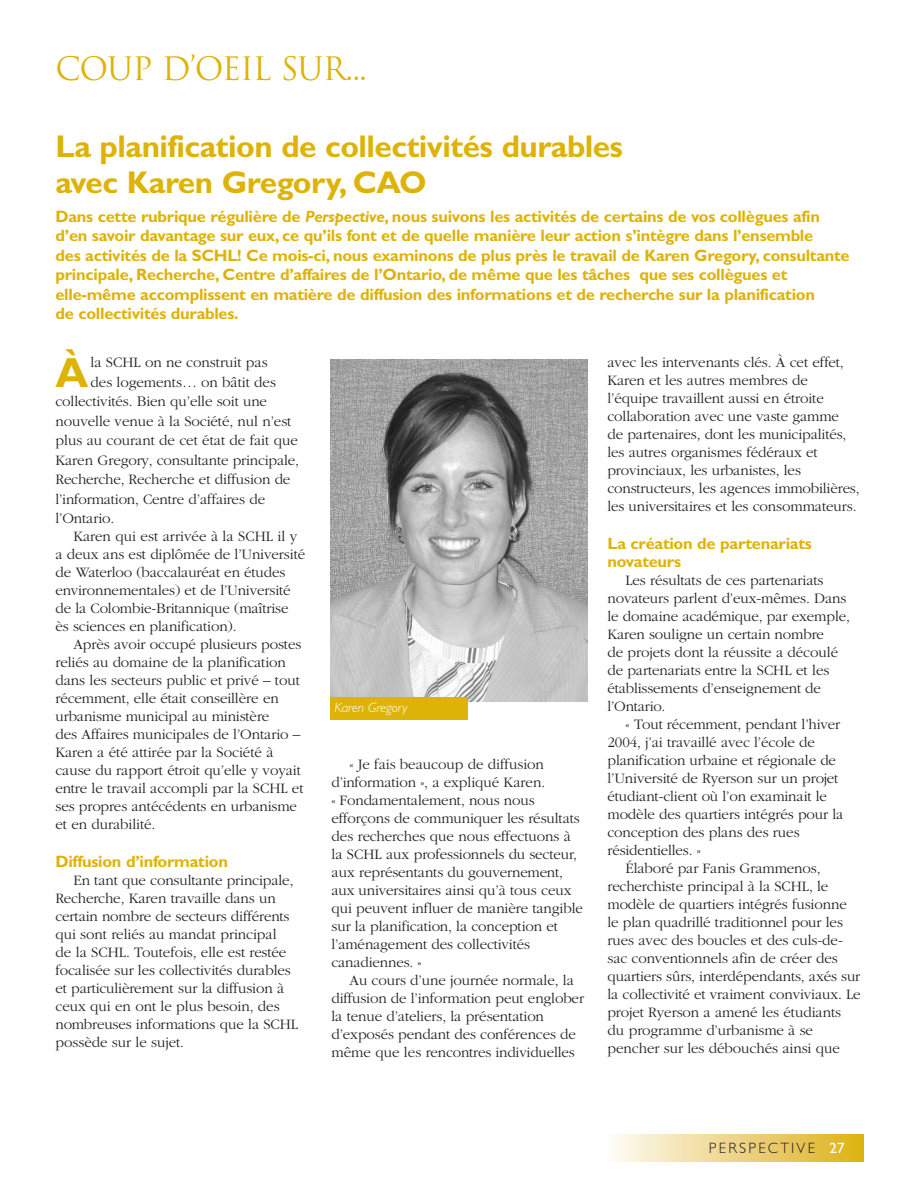
<style>
.page{position:relative;width:918px;height:1188px;background:#fff}
.page>*{position:absolute;margin:0;border:0;box-sizing:border-box;transform-origin:0 0}
.t1{font:700 42.3px "Gill Sans";color:#deb308}
.t2{font:700 31.5px/36px "Gill Sans";letter-spacing:-.015em;color:#deb308}
.t3{font:31.5px "Trajan";letter-spacing:-.035em;color:#deb308}
.t4{font:700 16.5px/19.5px "Gill Sans";letter-spacing:-.015em;color:#deb308}
.t5{font:300 15px/18px "Garamond";letter-spacing:-.005em;color:#231f20}
.t6{font:300 15px "Gill Sans";letter-spacing:.15em;color:#231f20}
.t7{font:italic 300 13.5px "Gill Sans";color:#fff}
.s1{font-style:italic}
.s2{font-weight:400;color:#fff}
</style>
<div class="page">
<img style="left:330px;top:359px;width:257px;height:342px">
<div style="left:330px;top:697px;width:138px;height:23px;background:#deb308"></div>
<svg style="left:614px;top:1135px;width:250px;height:27px"></svg>
<h2 class="t3" style="left:56px;top:51px;width:313px">COUP D’OEIL SUR...</h2>
<h2 class="t2" style="left:56px;top:132px;width:569px">La planification de collectivités durables avec Karen Gregory, CAO</h2>
<p class="t4" style="left:56px;top:208px;width:796px">Dans cette rubrique régulière de <span class="s1">Perspective</span>, nous suivons les activités de certains de vos collègues afin d’en savoir davantage sur eux, ce qu’ils font et de quelle manière leur action s’intègre dans l’ensemble<br>des activités de la SCHL! Ce mois-ci, nous examinons de plus près le travail de Karen Gregory, consultante principale, Recherche, Centre d’affaires de l’Ontario, de même que les tâches que ses collègues et elle-même accomplissent en matière de diffusion des informations et de recherche sur la planification<br>de collectivités durables.</p>
<h1 class="t1" style="left:56px;top:358px;width:34px">À</h1>
<p class="t5" style="left:91px;top:355px;width:179px">la SCHL on ne construit pas</p>
<p class="t5" style="left:91px;top:374px;width:187px">des logements… on bâtit des</p>
<p class="t5" style="left:56px;top:394px;width:213px">collectivités. Bien qu’elle soit une</p>
<p class="t5" style="left:56px;top:413px;width:237px">nouvelle venue à la Société, nul n’est</p>
<p class="t5" style="left:56px;top:433px;width:244px">plus au courant de cet état de fait que</p>
<p class="t5" style="left:56px;top:452px;width:245px">Karen Gregory, consultante principale,</p>
<p class="t5" style="left:56px;top:472px;width:236px">Recherche, Recherche et diffusion de</p>
<p class="t5" style="left:56px;top:491px;width:211px">l’information, Centre d’affaires de</p>
<p class="t5" style="left:56px;top:511px;width:60px">l’Ontario.</p>
<p class="t5" style="left:56px;top:529px;width:251px;text-indent:18px">Karen qui est arrivée à la SCHL il y a deux ans est diplômée de l’Université de Waterloo (baccalauréat en études environnementales) et de l’Université de la Colombie-Britannique (maîtrise ès sciences en planification).</p>
<p class="t5" style="left:56px;top:637px;width:250px;text-indent:18px">Après avoir occupé plusieurs postes reliés au domaine de la planification dans les secteurs public et privé – tout récemment, elle était conseillère en urbanisme municipal au ministère<br>des Affaires municipales de l’Ontario – Karen a été attirée par la Société à cause du rapport étroit qu’elle y voyait entre le travail accompli par la SCHL et ses propres antécédents en urbanisme et en durabilité.</p>
<p class="t4" style="left:56px;top:853px;width:174px">Diffusion d’information</p>
<p class="t5" style="left:55px;top:872px;width:244px;text-indent:18px">En tant que consultante principale, Recherche, Karen travaille dans un certain nombre de secteurs différents qui sont reliés au mandat principal<br>de la SCHL. Toutefois, elle est restée focalisée sur les collectivités durables et particulièrement sur la diffusion à ceux qui en ont le plus besoin, des nombreuses informations que la SCHL possède sur le sujet.</p>
<p class="t7" style="left:334px;top:702px;width:75px">Karen Gregory</p>
<p class="t5" style="left:332px;top:757px;width:253px;text-indent:18px">« Je fais beaucoup de diffusion d’information », a expliqué Karen.<br>« Fondamentalement, nous nous efforçons de communiquer les résultats des recherches que nous effectuons à la SCHL aux professionnels du secteur, aux représentants du gouvernement, aux universitaires ainsi qu’à tous ceux qui peuvent influer de manière tangible sur la planification, la conception et l’aménagement des collectivités canadiennes. »</p>
<p class="t5" style="left:332px;top:973px;width:254px;text-indent:18px">Au cours d’une journée normale, la diffusion de l’information peut englober la tenue d’ateliers, la présentation d’exposés pendant des conférences de même que les rencontres individuelles</p>
<p class="t5" style="left:608px;top:355px;width:254px">avec les intervenants clés. À cet effet, Karen et les autres membres de l’équipe travaillent aussi en étroite collaboration avec une vaste gamme<br>de partenaires, dont les municipalités, les autres organismes fédéraux et provinciaux, les urbanistes, les constructeurs, les agences immobilières, les universitaires et les consommateurs.</p>
<p class="t4" style="left:608px;top:536px;width:206px;line-height:18px">La création de partenariats novateurs</p>
<p class="t5" style="left:608px;top:572px;width:244px;text-indent:18px">Les résultats de ces partenariats novateurs parlent d’eux-mêmes. Dans le domaine académique, par exemple,<br>Karen souligne un certain nombre<br>de projets dont la réussite a découlé de partenariats entre la SCHL et les établissements d’enseignement de l’Ontario.</p>
<p class="t5" style="left:626px;top:716px;width:216px">« Tout récemment, pendant l’hiver</p>
<p class="t5" style="left:608px;top:734px;width:209px">2004, j’ai travaillé avec l’école de</p>
<p class="t5" style="left:608px;top:752px;width:230px">planification urbaine et régionale de</p>
<p class="t5" style="left:608px;top:770px;width:232px">l’Université de Ryerson sur un projet</p>
<p class="t5" style="left:608px;top:788px;width:221px">étudiant-client où l’on examinait le</p>
<p class="t5" style="left:608px;top:806px;width:238px">modèle des quartiers intégrés pour la</p>
<p class="t5" style="left:608px;top:824px;width:194px">conception des plans des rues</p>
<p class="t5" style="left:608px;top:842px;width:95px">résidentielles. »</p>
<p class="t5" style="left:626px;top:860px;width:197px">Élaboré par Fanis Grammenos,</p>
<p class="t5" style="left:608px;top:878px;width:222px">recherchiste principal à la SCHL, le</p>
<p class="t5" style="left:608px;top:896px;width:241px">modèle de quartiers intégrés fusionne</p>
<p class="t5" style="left:608px;top:914px;width:237px">le plan quadrillé traditionnel pour les</p>
<p class="t5" style="left:608px;top:932px;width:237px">rues avec des boucles et des culs-de-</p>
<p class="t5" style="left:608px;top:950px;width:232px">sac conventionnels afin de créer des</p>
<p class="t5" style="left:608px;top:968px;width:254px">quartiers sûrs, interdépendants, axés sur</p>
<p class="t5" style="left:608px;top:986px;width:255px">la collectivité et vraiment conviviaux. Le</p>
<p class="t5" style="left:608px;top:1004px;width:235px">projet Ryerson a amené les étudiants</p>
<p class="t5" style="left:608px;top:1022px;width:207px">du programme d’urbanisme à se</p>
<p class="t5" style="left:608px;top:1040px;width:234px">pencher sur les débouchés ainsi que</p>
<p class="t6" style="left:709px;top:1143px;width:137px">PERSPECTIVE <span class="s2">27</span></p>
</div>
